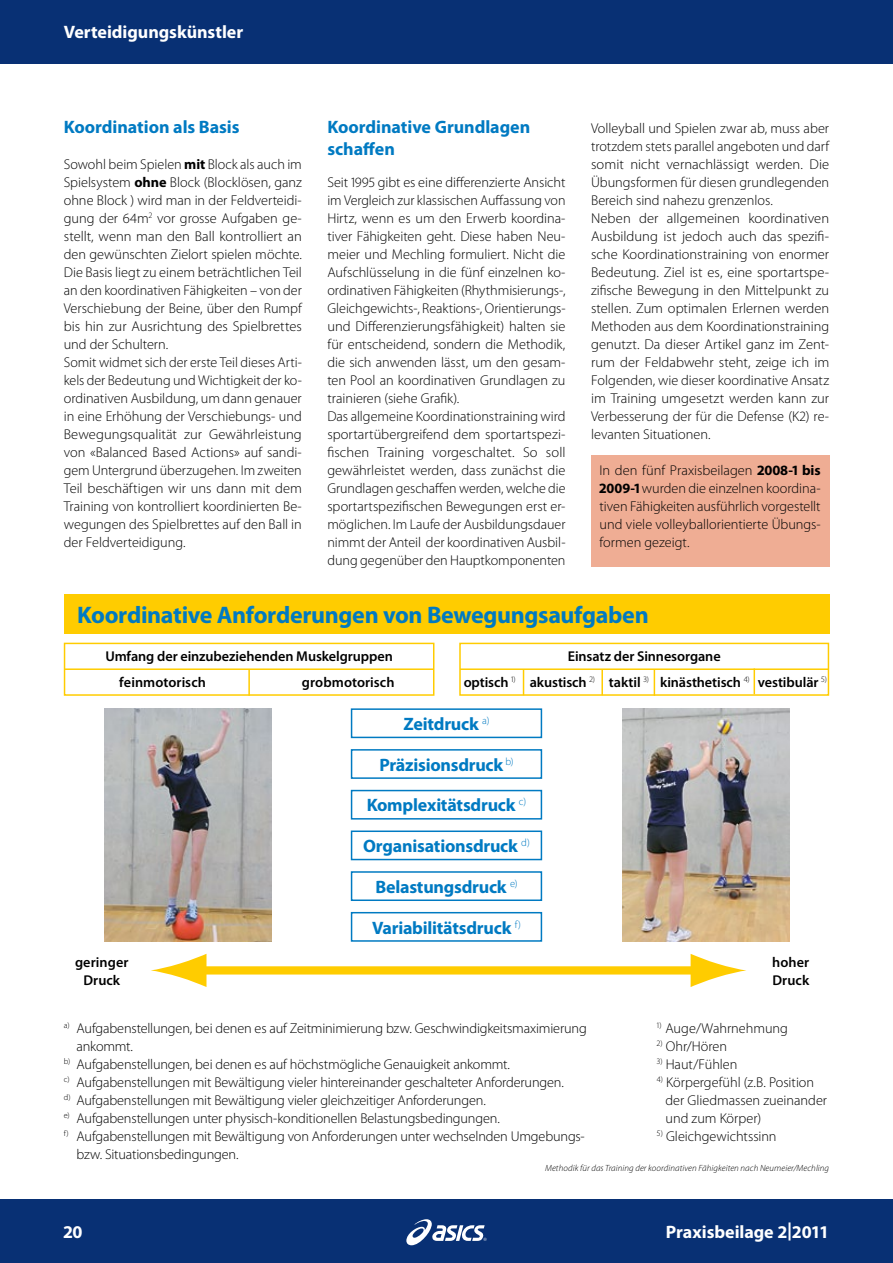
<style>
.page{position:relative;width:893px;height:1263px;background:#fff}
.page>*{position:absolute;margin:0;border:0;box-sizing:border-box;transform-origin:0 0}
.t1{font:700 24px "Myriad Pro";letter-spacing:-.015em;color:#007ac2}
.t2{font:700 18px/22.5px "Myriad Pro";letter-spacing:-.015em;color:#007ac2}
.t3{font:700 18px "Myriad Pro";letter-spacing:-.005em;color:#fff}
.t4{font:300 14.25px/18px "Myriad Pro";letter-spacing:-.005em;color:#000}
.t5{font:600 14.25px/25.5px "Myriad Pro";letter-spacing:-.005em;color:#000}
.t6{font:italic 300 9px "Myriad Pro";letter-spacing:.01em;color:#000}
.s1{font-weight:700}
</style>
<div class="page">
<div style="left:0;top:0;width:893px;height:64px;background:#083074"></div>
<div style="left:0;top:1199px;width:893px;height:64px;background:#083074"></div>
<svg style="left:406px;top:1219px;width:81px;height:26px"></svg>
<div style="left:591px;top:455px;width:238px;height:112px;background:#efad94"></div>
<div style="left:65px;top:594px;width:765px;height:40px;background:#fc0"></div>
<div style="left:64px;top:643px;width:370px;height:53px;border:2px solid #fc0"></div>
<hr style="left:65px;top:668px;width:369px;height:2px;background:#fc0">
<hr style="left:248px;top:670px;width:2px;height:26px;background:#fc0">
<div style="left:459px;top:643px;width:370px;height:53px;border:2px solid #fc0"></div>
<hr style="left:460px;top:668px;width:368px;height:2px;background:#fc0">
<svg style="left:654px;top:670px;width:1px;height:26px"></svg>
<svg style="left:523px;top:670px;width:1px;height:25px"></svg>
<hr style="left:601px;top:669px;width:2px;height:26px;background:#fc0">
<svg style="left:754px;top:668px;width:1px;height:26px"></svg>
<div style="left:351px;top:708px;width:191px;height:30px;border:2px solid #007ac2"></div>
<div style="left:351px;top:749px;width:191px;height:30px;border:2px solid #007ac2"></div>
<div style="left:351px;top:790px;width:191px;height:29px;border:2px solid #007ac2"></div>
<div style="left:351px;top:830px;width:191px;height:30px;border:2px solid #007ac2"></div>
<div style="left:351px;top:871px;width:191px;height:30px;border:2px solid #007ac2"></div>
<div style="left:351px;top:912px;width:191px;height:30px;border:2px solid #007ac2"></div>
<div style="left:195px;top:966px;width:507px;height:8px;background:#fc0"></div>
<svg style="left:691px;top:954px;width:55px;height:33px"></svg>
<svg style="left:151px;top:954px;width:55px;height:33px"></svg>
<img style="left:105px;top:708px;width:166px;height:234px">
<img style="left:623px;top:708px;width:166px;height:234px">
<p class="t3" style="left:64px;top:20px;width:181px">Verteidigungskünstler</p>
<p class="t2" style="left:64px;top:115px;width:177px">Koordination als Basis</p>
<p class="t4" style="left:64px;top:155px;width:240px">Sowohl beim Spielen <span class="s1">mit</span> Block als auch im Spielsystem <span class="s1">ohne</span> Block (Blocklösen, ganz ohne Block ) wird man in der Feldverteidi&shy;gung der 64m<sup>2</sup> vor grosse Aufgaben ge&shy;stellt, wenn man den Ball kontrolliert an den gewünschten Zielort spielen möchte.<br>Die Basis liegt zu einem beträchtlichen Teil an den koordinativen Fähigkeiten – von der Verschiebung der Beine, über den Rumpf bis hin zur Ausrichtung des Spielbrettes und der Schultern.<br>Somit widmet sich der erste Teil dieses Arti&shy;kels der Bedeutung und Wichtigkeit der ko&shy;ordinativen Ausbildung, um dann genauer in eine Erhöhung der Verschiebungs- und Bewegungsqualität zur Gewährleistung von «Balanced Based Actions» auf sandi&shy;gem Untergrund überzugehen. Im zweiten Teil beschäftigen wir uns dann mit dem Training von kontrolliert koordinierten Be&shy;wegungen des Spielbrettes auf den Ball in der Feldverteidigung.</p>
<p class="t2" style="left:327px;top:115px;width:204px">Koordinative Grundlagen schaffen</p>
<p class="t4" style="left:327px;top:173px;width:240px">Seit 1995 gibt es eine differenzierte Ansicht im Vergleich zur klassischen Auffassung von Hirtz, wenn es um den Erwerb koordina&shy;tiver Fähigkeiten geht. Diese haben Neu&shy;meier und Mechling formuliert. Nicht die Aufschlüsselung in die fünf einzelnen ko&shy;ordinativen Fähigkeiten (Rhythmisierungs-, Gleichgewichts-, Reaktions-, Orientierungs&shy;und Differenzierungsfähigkeit) halten sie für entscheidend, sondern die Methodik, die sich anwenden lässt, um den gesam&shy;ten Pool an koordinativen Grundlagen zu trainieren (siehe Grafik).<br>Das allgemeine Koordinationstraining wird sportartübergreifend dem sportartspezi&shy;fischen Training vorgeschaltet. So soll gewährleistet werden, dass zunächst die Grundlagen geschaffen werden, welche die sportartspezifischen Bewegungen erst er&shy;möglichen. Im Laufe der Ausbildungsdauer nimmt der Anteil der koordinativen Ausbil&shy;dung gegenüber den Hauptkomponenten</p>
<p class="t4" style="left:591px;top:119px;width:240px">Volleyball und Spielen zwar ab, muss aber trotzdem stets parallel angeboten und darf somit nicht vernachlässigt werden. Die Übungsformen für diesen grundlegenden Bereich sind nahezu grenzenlos.<br>Neben der allgemeinen koordinativen Ausbildung ist jedoch auch das spezifi&shy;sche Koordinationstraining von enormer Bedeutung. Ziel ist es, eine sportartspe&shy;zifische Bewegung in den Mittelpunkt zu stellen. Zum optimalen Erlernen werden Methoden aus dem Koordinationstraining genutzt. Da dieser Artikel ganz im Zent&shy;rum der Feldabwehr steht, zeige ich im Folgenden, wie dieser koordinative Ansatz im Training umgesetzt werden kann zur Verbesserung der für die Defense (K2) re&shy;levanten Situationen.</p>
<p class="t4" style="left:600px;top:461px;width:223px;text-align:justify">In den fünf Praxisbeilagen <span class="s1">2008-1 bis 2009-1</span> wurden die einzelnen koordina&shy;tiven Fähigkeiten ausführlich vorgestellt und viele volleyballorientierte Übungs&shy;formen gezeigt.</p>
<h1 class="t1" style="left:77px;top:599px;width:573px">Koordinative Anforderungen von Bewegungsaufgaben</h1>
<p class="t5" style="left:119px;top:643px;width:275px;text-indent:-14px">Umfang der einzubeziehenden Muskelgruppen feinmotorisch</p>
<p class="t5" style="left:464px;top:643px;width:365px;text-align:center">Einsatz der Sinnesorgane<br>optisch <sup>1)</sup> akustisch <sup>2)</sup> taktil <sup>3)</sup> kinästhetisch <sup>4)</sup> vestibulär <sup>5)</sup></p>
<p class="t2" style="left:403px;top:712px;width:87px">Zeitdruck <sup>a)</sup></p>
<p class="t2" style="left:379px;top:753px;width:136px">Präzisionsdruck <sup>b)</sup></p>
<p class="t2" style="left:367px;top:793px;width:161px">Komplexitätsdruck <sup>c)</sup></p>
<p class="t2" style="left:363px;top:834px;width:168px">Organisationsdruck <sup>d)</sup></p>
<p class="t2" style="left:375px;top:875px;width:144px">Belastungsdruck <sup>e)</sup></p>
<p class="t2" style="left:372px;top:916px;width:150px">Variabilitätsdruck <sup>f)</sup></p>
<p class="t5" style="left:302px;top:669px;width:94px">grobmotorisch</p>
<p class="t5" style="left:75px;top:952px;width:55px;line-height:18px;text-align:center">geringer<br>Druck</p>
<p class="t5" style="left:772px;top:952px;width:39px;line-height:18px">hoher<br>Druck</p>
<p class="t4" style="left:657px;top:1019px;width:132px"><sup>1)</sup> Auge/Wahrnehmung</p>
<p class="t4" style="left:657px;top:1037px;width:72px"><sup>2)</sup> Ohr/Hören</p>
<p class="t4" style="left:657px;top:1055px;width:82px"><sup>3)</sup> Haut/Fühlen</p>
<p class="t4" style="left:665px;top:1073px;width:163px;text-indent:-8px"><sup>4)</sup> Körpergefühl (z.B. Position der Gliedmassen zueinander und zum Körper)</p>
<p class="t4" style="left:657px;top:1127px;width:121px"><sup>5)</sup> Gleichgewichtssinn</p>
<p class="t4" style="left:64px;top:1019px;width:524px"><sup>a)</sup> Aufgabenstellungen, bei denen es auf Zeitminimierung bzw. Geschwindigkeitsmaximierung</p>
<p class="t4" style="left:77px;top:1037px;width:58px">ankommt.</p>
<p class="t4" style="left:64px;top:1055px;width:448px"><sup>b)</sup> Aufgabenstellungen, bei denen es auf höchstmögliche Genauigkeit ankommt.</p>
<p class="t4" style="left:64px;top:1073px;width:502px"><sup>c)</sup> Aufgabenstellungen mit Bewältigung vieler hintereinander geschalteter Anforderungen.</p>
<p class="t4" style="left:64px;top:1091px;width:424px"><sup>d)</sup> Aufgabenstellungen mit Bewältigung vieler gleichzeitiger Anforderungen.</p>
<p class="t4" style="left:64px;top:1109px;width:438px"><sup>e)</sup> Aufgabenstellungen unter physisch-konditionellen Belastungsbedingungen.</p>
<p class="t4" style="left:64px;top:1127px;width:522px"><sup>f)</sup> Aufgabenstellungen mit Bewältigung von Anforderungen unter wechselnden Umgebungs-</p>
<p class="t4" style="left:77px;top:1145px;width:164px">bzw. Situationsbedingungen.</p>
<p class="t6" style="left:545px;top:1162px;width:286px">Methodik für das Training der koordinativen Fähigkeiten nach Neumeier/Mechling</p>
<p class="t3" style="left:64px;top:1220px;width:20px">20</p>
<p class="t3" style="left:666px;top:1220px;width:165px">Praxisbeilage 2|2011</p>
</div>
